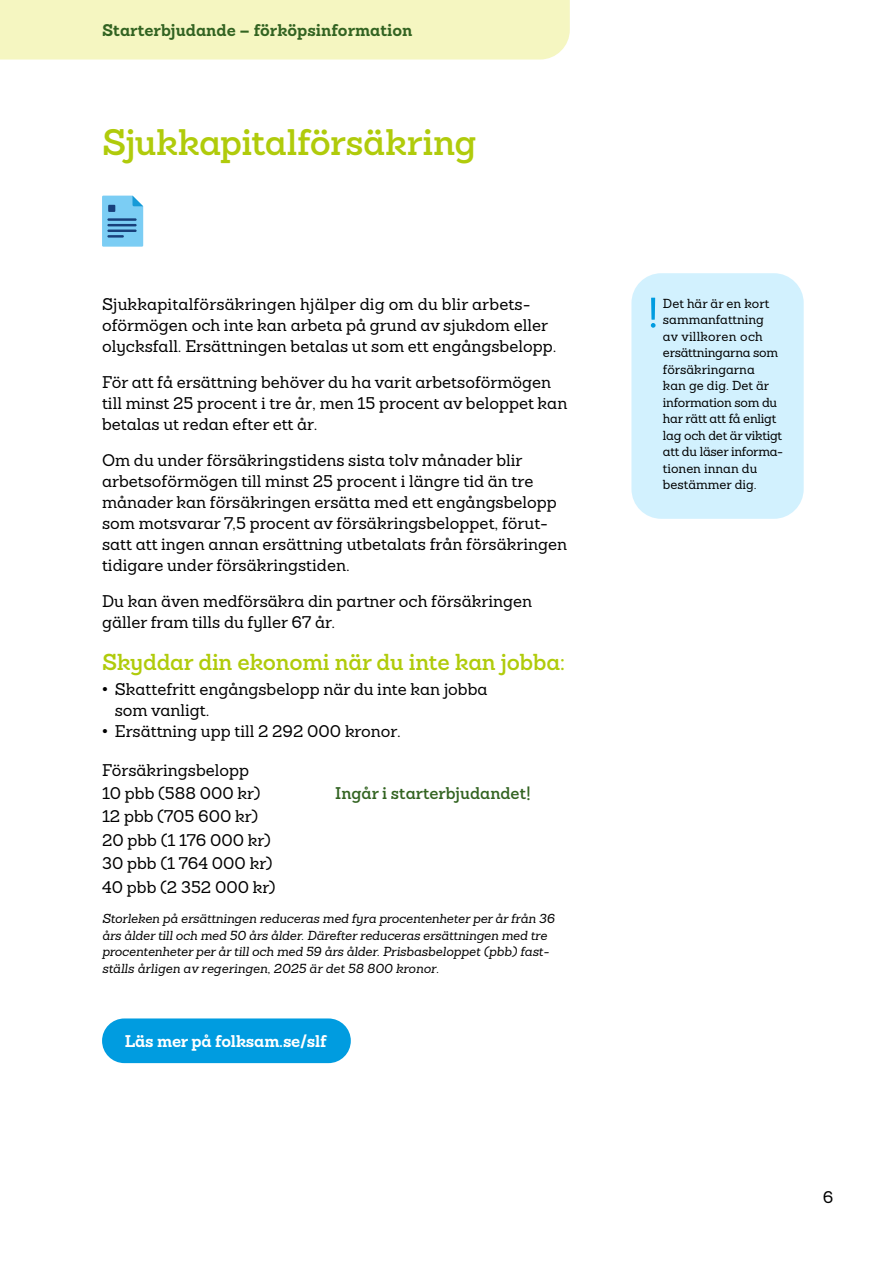
<style>
.page{position:relative;width:893px;height:1263px;background:#fff}
.page>*{position:absolute;margin:0;border:0;box-sizing:border-box;transform-origin:0 0}
.Rubrik_24_26{font:600 36px "Sanchez Folksam";letter-spacing:-.015em;color:#b0cb0b}
.Rubrik_15_18{font:600 22.5px "Sanchez Folksam";letter-spacing:-.01em;color:#b0cb0b}
.Brödtext_nytt_stycke_2_11_14{font:500 16.5px/21px "Sanchez Folksam";color:#000}
.Brödtext_11_14{font:500 16.5px "Sanchez Folksam";color:#000}
.Huvud_-_låsupp_färg_1{font:700 16.5px "Sanchez Folksam";color:#326321}
.Tabell_Textmarkering{font:600 16.5px "Sanchez Folksam";color:#326321}
.t1{font:700 16.5px "Sanchez Folksam";letter-spacing:-.01em;color:#fff}
.Not{font:italic 500 12.75px/16.5px "Sanchez Folksam";letter-spacing:-.01em;color:#000}
.t2{font:500 12.75px/16.5px "Sanchez Folksam";color:#000}
.s1{font-family:"Arial";font-weight:400}
</style>
<div class="page">
<div style="left:0;top:0;width:570px;height:60px;background:#f5f6c1"></div>
<div style="left:631px;top:273px;width:173px;height:246px;background:#d2f1fe;border-radius:30px"></div>
<svg style="left:651px;top:298px;width:5px;height:30px"></svg>
<svg style="left:102px;top:196px;width:41px;height:51px;background:#7acaf1"></svg>
<hr style="left:107px;top:218px;width:30px;height:3px;background:#18407b">
<hr style="left:107px;top:224px;width:30px;height:2px;background:#18407b">
<hr style="left:107px;top:230px;width:30px;height:2px;background:#18407b">
<hr style="left:107px;top:235px;width:17px;height:3px;background:#18407b">
<div style="left:108px;top:205px;width:7px;height:7px;background:#18407b"></div>
<div style="left:102px;top:1018px;width:249px;height:45px;background:#009ce0;border-radius:22px"></div>
<p class="Huvud_-_låsupp_färg_1" style="left:102px;top:19px;width:312px">Starterbjudande – förköpsinformation</p>
<p class="Rubrik_24_26" style="left:102px;top:118px;width:376px">Sjukkapitalförsäkring</p>
<p class="Brödtext_nytt_stycke_2_11_14" style="left:102px;top:293px;width:456px">Sjukkapitalförsäkringen hjälper dig om du blir arbets&shy;oförmögen och inte kan arbeta på grund av sjukdom eller olycksfall. Ersättningen betalas ut som ett engångsbelopp.</p>
<p class="Brödtext_nytt_stycke_2_11_14" style="left:102px;top:371px;width:467px">För att få ersättning behöver du ha varit arbetsoförmögen till minst 25 procent i tre år, men 15 procent av beloppet kan betalas ut redan efter ett år.</p>
<p class="Brödtext_nytt_stycke_2_11_14" style="left:102px;top:449px;width:467px">Om du under försäkringstidens sista tolv månader blir arbetsoförmögen till minst 25 procent i längre tid än tre månader kan försäkringen ersätta med ett engångsbelopp som motsvarar 7,5 procent av försäkringsbeloppet, förut&shy;satt att ingen annan ersättning utbetalats från försäkringen tidigare under försäkringstiden.</p>
<p class="Brödtext_nytt_stycke_2_11_14" style="left:102px;top:590px;width:431px">Du kan även medförsäkra din partner och försäkringen gäller fram tills du fyller 67 år.</p>
<p class="Rubrik_15_18" style="left:102px;top:646px;width:465px">Skyddar din ekonomi när du inte kan jobba:</p>
<p class="Brödtext_nytt_stycke_2_11_14" style="left:115px;top:678px;width:374px;text-indent:-13px"><span class="s1">•</span> Skattefritt engångsbelopp när du inte kan jobba som vanligt.</p>
<p class="Brödtext_nytt_stycke_2_11_14" style="left:102px;top:720px;width:300px"><span class="s1">•</span> Ersättning upp till 2 292 000 kronor.</p>
<p class="Brödtext_11_14" style="left:102px;top:759px;width:149px">Försäkringsbelopp</p>
<p class="Brödtext_11_14" style="left:102px;top:782px;width:160px">10 pbb (588 000 kr)</p>
<p class="Tabell_Textmarkering" style="left:335px;top:782px;width:197px">Ingår i starterbjudandet!</p>
<p class="Brödtext_11_14" style="left:102px;top:806px;width:158px">12 pbb (705 600 kr)</p>
<p class="Brödtext_11_14" style="left:102px;top:829px;width:170px">20 pbb (1 176 000 kr)</p>
<p class="Brödtext_11_14" style="left:102px;top:853px;width:172px">30 pbb (1 764 000 kr)</p>
<p class="Brödtext_11_14" style="left:102px;top:876px;width:175px">40 pbb (2 352 000 kr)</p>
<p class="Not" style="left:102px;top:910px;width:454px">Storleken på ersättningen reduceras med fyra procentenheter per år från 36 års ålder till och med 50 års ålder. Därefter reduceras ersättningen med tre procentenheter per år till och med 59 års ålder. Prisbasbeloppet (pbb) fast&shy;ställs årligen av regeringen, 2025 är det 58 800 kronor.</p>
<p class="t1" style="left:125px;top:1030px;width:204px">Läs mer på folksam.se/slf</p>
<p class="t2" style="left:663px;top:295px;width:122px">Det här är en kort sammanfattning<br>av villkoren och ersättningarna som försäkringarna<br>kan ge dig. Det är information som du har rätt att få enligt lag och det är viktigt att du läser informa&shy;tionen innan du bestämmer dig.</p>
<p class="Brödtext_nytt_stycke_2_11_14" style="left:823px;top:1187px;width:12px">6</p>
</div>
